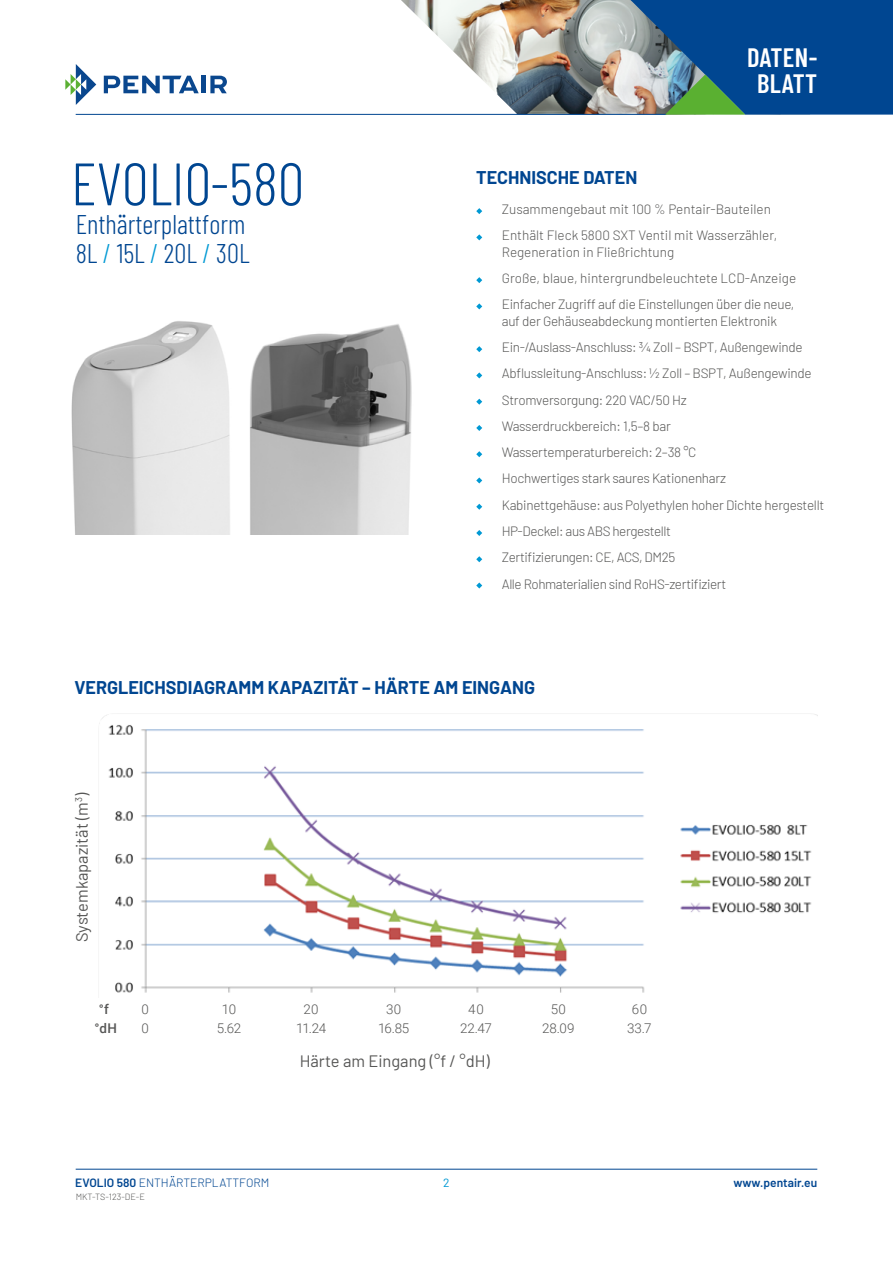
<style>
.page{position:relative;width:893px;height:1263px;background:#fff}
.page>*{position:absolute;margin:0;border:0;box-sizing:border-box;transform-origin:0 0}
.t1{font:300 59.7px "Barlow Condensed";color:#004691}
.t2{font:300 27px "Barlow Condensed";color:#004691}
.t3{font:600 26.55px/26.2px "Barlow Condensed";letter-spacing:.015em;color:#fff;text-align:center}
.t4{font:700 18px "Barlow";color:#004691}
.t5{font:16.5px "Barlow";color:#575756}
.t6{font:300 13.5px/26.2px "Barlow";letter-spacing:-.02em;color:#575756}
.t7{font:300 13.5px/26.2px "Barlow";color:#575756}
.t8{font:300 13.35px/18.6px "Roboto";letter-spacing:-.01em;color:#575756;text-align:center}
.t9{font:500 13.35px "Roboto";color:#575756}
.t10{font:300 12px "Barlow";color:#004691}
.t11{font:600 12px "Barlow";color:#004691}
.t12{font:12px "Barlow";color:#0099d4}
.t13{font:300 9px "Barlow";color:#575756}
.s1{color:#0099d4}
.s2{font-weight:600}
</style>
<div class="page">
<img style="left:388px;top:0;width:228px;height:114px">
<svg style="left:65px;top:64px;width:31px;height:41px"></svg>
<svg style="left:104px;top:76px;width:95px;height:17px"></svg>
<hr style="left:202px;top:76px;width:4px;height:17px;background:#0a478e">
<svg style="left:210px;top:76px;width:17px;height:17px"></svg>
<hr style="left:76px;top:114px;width:590px;height:1px;background:#004691">
<svg style="left:616px;top:0;width:277px;height:115px;background:#276192"></svg>
<hr style="left:76px;top:1169px;width:741px;height:1px;background:#004691">
<img style="left:99px;top:714px;width:719px;height:279px">
<img style="left:71px;top:321px;width:341px;height:214px">
<svg style="left:476px;top:208px;width:6px;height:6px"></svg>
<svg style="left:476px;top:234px;width:6px;height:6px"></svg>
<svg style="left:476px;top:277px;width:6px;height:6px"></svg>
<svg style="left:476px;top:303px;width:6px;height:6px"></svg>
<svg style="left:476px;top:346px;width:6px;height:6px"></svg>
<svg style="left:476px;top:372px;width:6px;height:6px"></svg>
<svg style="left:476px;top:399px;width:6px;height:6px"></svg>
<svg style="left:476px;top:425px;width:6px;height:6px"></svg>
<svg style="left:476px;top:451px;width:6px;height:6px"></svg>
<svg style="left:476px;top:477px;width:6px;height:6px"></svg>
<svg style="left:476px;top:504px;width:6px;height:6px"></svg>
<svg style="left:476px;top:530px;width:6px;height:6px"></svg>
<svg style="left:476px;top:556px;width:6px;height:6px"></svg>
<svg style="left:476px;top:582px;width:6px;height:6px"></svg>
<h1 class="t1" style="left:71px;top:141px;width:235px">EVOLIO-580</h1>
<h2 class="t2" style="left:76px;top:234px;width:175px">8L <span class="s1">/</span> 15L <span class="s1">/</span> 20L <span class="s1">/</span> 30L</h2>
<h2 class="t2" style="left:76px;top:205px;width:171px">Enthärterplattform</h2>
<h3 class="t3" style="left:747px;top:42px;width:72px">DATEN-<br>BLATT</h3>
<h3 class="t4" style="left:476px;top:164px;width:163px">TECHNISCHE DATEN</h3>
<p class="t7" style="left:502px;top:195px;width:277px">Zusammengebaut mit 100 % Pentair-Bauteilen<br>Enthält Fleck 5800 SXT Ventil mit Wasserzähler,</p>
<p class="t7" style="left:502px;top:238px;width:296px">Regeneration in Fließrichtung<br>Große, blaue, hintergrundbeleuchtete LCD-Anzeige<br>Einfacher Zugriff auf die Einstellungen über die neue,</p>
<p class="t6" style="left:502px;top:307px;width:324px">auf der Gehäuseabdeckung montierten Elektronik Ein-/Auslass-Anschluss: ¾ Zoll – BSPT, Außengewinde Abflussleitung-Anschluss: ½ Zoll – BSPT, Außengewinde Stromversorgung: 220 VAC/50 Hz<br>Wasserdruckbereich: 1,5–8 bar Wassertemperaturbereich: 2–38 °C<br>Hochwertiges stark saures Kationenharz Kabinettgehäuse: aus Polyethylen hoher Dichte hergestellt HP-Deckel: aus ABS hergestellt<br>Zertifizierungen: CE, ACS, DM25<br>Alle Rohmaterialien sind RoHS-zertifiziert</p>
<h3 class="t4" style="left:74px;top:674px;width:462px">VERGLEICHSDIAGRAMM KAPAZITÄT – HÄRTE AM EINGANG</h3>
<p class="t5" style="left:70px;top:942px;width:151px;rotate:-90deg">Systemkapazität (m<sup>3</sup>)</p>
<p class="t9" style="left:99px;top:1000px;width:12px">°f</p>
<p class="t8" style="left:141px;top:999px;width:9px;text-align:left">0<br>0</p>
<p class="t8" style="left:217px;top:999px;width:26px">10<br>5.62</p>
<p class="t8" style="left:296px;top:999px;width:31px">20<br>11.24</p>
<p class="t8" style="left:378px;top:999px;width:33px">30<br>16.85</p>
<p class="t8" style="left:460px;top:999px;width:33px">40<br>22.47</p>
<p class="t8" style="left:551px;top:999px;width:17px">50</p>
<p class="t8" style="left:632px;top:999px;width:17px">60</p>
<p class="t9" style="left:95px;top:1019px;width:24px">°dH</p>
<p class="t8" style="left:542px;top:1018px;width:34px">28.09</p>
<p class="t8" style="left:627px;top:1018px;width:26px">33.7</p>
<p class="t5" style="left:300px;top:1049px;width:192px">Härte am Eingang (°f / °dH)</p>
<p class="t10" style="left:75px;top:1174px;width:196px"><span class="s2">EVOLIO 580</span> ENTHÄRTERPLATTFORM</p>
<p class="t12" style="left:443px;top:1174px;width:8px">2</p>
<p class="t11" style="left:733px;top:1174px;width:85px">www.pentair.eu</p>
<p class="t13" style="left:76px;top:1190px;width:71px">MKT-TS-123-DE-E</p>
</div>
